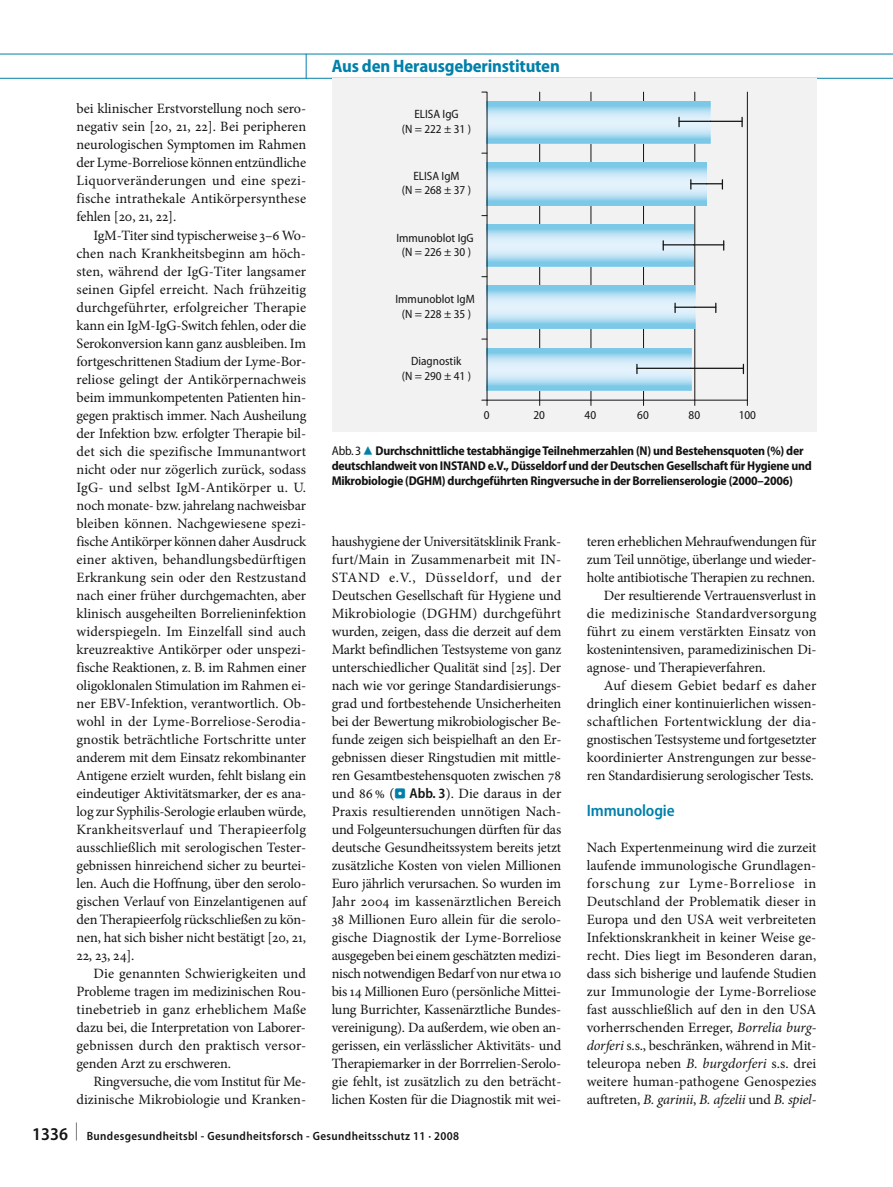
<style>
.page{position:relative;width:893px;height:1187px;background:#fff}
.page>*{position:absolute;margin:0;border:0;box-sizing:border-box;transform-origin:0 0}
.t1{font:700 semi-condensed 18px "Myriad Pro";letter-spacing:-.01em;color:#0080aa}
.t2{font:600 semi-condensed 16.5px "Myriad Pro";letter-spacing:-.01em;color:#0080aa}
.t3{font:14.25px/18px "Minion Pro";letter-spacing:-.01em;color:#131413;text-align:justify}
.t4{font:14.25px "Minion Pro";letter-spacing:.02em;color:#131413}
.t5{font:14.25px "Minion Pro";letter-spacing:.015em;color:#131413}
.t6{font:700 semi-condensed 12.75px/15px "Myriad Pro";letter-spacing:-.02em;color:#131413}
.t7{font:semi-condensed 12px/14.5px "Myriad Pro";color:#131413;text-align:center}
.t8{font:600 semi-condensed 12px "Myriad Pro";letter-spacing:.03em;color:#131413}
.s1{font-weight:400}
.s2{font-family:"S Buttons";font-weight:400;font-stretch:normal;font-size:14.25px;color:#0080aa}
.s3{font-family:"S Buttons";font-size:13.5px;color:#0080aa}
.s4{font-family:"Myriad Pro";font-weight:600;font-stretch:semi-condensed}
.s5{font-style:italic}
.s6{font-size:18px}
</style>
<div class="page">
<svg style="left:306px;top:55px;width:1px;height:23px"></svg>
<hr style="left:0;top:54px;width:893px;height:1px;background:#0080aa">
<hr style="left:0;top:78px;width:893px;height:1px;background:#0080aa">
<div style="left:332px;top:79px;width:484px;height:353px;background:#f2f2f2"></div>
<svg style="left:481px;top:91px;width:267px;height:315px"></svg>
<p class="t3" style="left:77px;top:101px;width:231px">bei klinischer Erstvorstellung noch sero&shy;negativ sein [20, 21, 22]. Bei peripheren neurologischen Symptomen im Rahmen der Lyme-Borreliose können entzündliche Liquorveränderungen und eine spezi&shy;fische intrathekale Antikörpersynthese fehlen [20, 21, 22].</p>
<p class="t3" style="left:77px;top:227px;width:231px;text-indent:17px">IgM-Titer sind typischerweise 3–6 Wo&shy;chen nach Krankheitsbeginn am höch&shy;sten, während der IgG-Titer langsamer seinen Gipfel erreicht. Nach frühzeitig durchgeführter, erfolgreicher Therapie kann ein IgM-IgG-Switch fehlen, oder die Serokonversion kann ganz ausbleiben. Im fortgeschrittenen Stadium der Lyme-Bor&shy;reliose gelingt der Antikörpernachweis beim immunkompetenten Patienten hin&shy;gegen praktisch immer. Nach Ausheilung der Infektion bzw. erfolgter Therapie bil&shy;det sich die spezifische Immunantwort nicht oder nur zögerlich zurück, sodass IgG- und selbst IgM-Antikörper u. U. noch monate- bzw. jahrelang nachweisbar bleiben können. Nachgewiesene spezi&shy;fische Antikörper können daher Ausdruck einer aktiven, behandlungsbedürftigen Erkrankung sein oder den Restzustand nach einer früher durchgemachten, aber klinisch ausgeheilten Borrelieninfektion widerspiegeln. Im Einzelfall sind auch kreuzreaktive Antikörper oder unspezi&shy;fische Reaktionen, z. B. im Rahmen einer oligoklonalen Stimulation im Rahmen ei&shy;ner EBV-Infektion, verantwortlich. Ob&shy;wohl in der Lyme-Borreliose-Serodia&shy;gnostik beträchtliche Fortschritte unter anderem mit dem Einsatz rekombinanter Antigene erzielt wurden, fehlt bislang ein eindeutiger Aktivitätsmarker, der es ana&shy;log zur Syphilis-Serologie erlauben würde, Krankheitsverlauf und Therapieerfolg ausschließlich mit serologischen Tester&shy;gebnissen hinreichend sicher zu beurtei&shy;len. Auch die Hoffnung, über den serolo&shy;gischen Verlauf von Einzelantigenen auf den Therapieerfolg rückschließen zu kön&shy;nen, hat sich bisher nicht bestätigt [20, 21, 22, 23, 24].</p>
<p class="t3" style="left:77px;top:965px;width:231px;text-indent:17px">Die genannten Schwierigkeiten und Probleme tragen im medizinischen Rou&shy;tinebetrieb in ganz erheblichem Maße dazu bei, die Interpretation von Laborer&shy;gebnissen durch den praktisch versor&shy;genden Arzt zu erschweren.</p>
<p class="t3" style="left:77px;top:1073px;width:231px;text-align:right">Ringversuche, die vom Institut für Me&shy;dizinische Mikrobiologie und Kranken-</p>
<p class="t1" style="left:332px;top:59px;width:230px">Aus den Herausgeberinstituten</p>
<p class="t7" style="left:402px;top:108px;width:71px">ELISA IgG<br>(N = 222 ± 31 )</p>
<p class="t7" style="left:402px;top:169px;width:71px">ELISA IgM<br>(N = 268 ± 37 )</p>
<p class="t7" style="left:396px;top:231px;width:79px">Immunoblot IgG (N = 226 ± 30 )</p>
<p class="t7" style="left:395px;top:293px;width:81px">Immunoblot IgM (N = 228 ± 35 )</p>
<p class="t7" style="left:402px;top:355px;width:71px">Diagnostik<br>(N = 290 ± 41 )</p>
<p class="t7" style="left:484px;top:409px;width:7px">0</p>
<p class="t7" style="left:533px;top:409px;width:13px">20</p>
<p class="t7" style="left:585px;top:409px;width:13px">40</p>
<p class="t7" style="left:637px;top:409px;width:13px">60</p>
<p class="t7" style="left:689px;top:409px;width:13px">80</p>
<p class="t7" style="left:739px;top:409px;width:19px">100</p>
<p class="t6" style="left:332px;top:444px;width:482px"><span class="s1">Abb. 3</span><span class="s2">8</span> Durchschnittliche testabhängige Teilnehmerzahlen (N) und Bestehensquoten (%) der deutschlandweit von INSTAND e.V., Düsseldorf und der Deutschen Gesellschaft für Hygiene und<br>Mikrobiologie (DGHM) durchgeführten Ringversuche in der Borrelienserologie (2000–2006)</p>
<p class="t3" style="left:332px;top:533px;width:231px">haushygiene der Universitätsklinik Frank&shy;furt/Main in Zusammenarbeit mit IN-STAND e.V., Düsseldorf, und der Deutschen Gesellschaft für Hygiene und Mikrobiologie (DGHM) durchgeführt wurden, zeigen, dass die derzeit auf dem Markt befindlichen Testsysteme von ganz unterschiedlicher Qualität sind [25]. Der nach wie vor geringe Standardisierungs&shy;grad und fortbestehende Unsicherheiten bei der Bewertung mikrobiologischer Be&shy;funde zeigen sich beispielhaft an den Er&shy;gebnissen dieser Ringstudien mit mittle&shy;ren Gesamtbestehensquoten zwischen 78 und 86 % (<span class="s3">.</span> <span class="s4">Abb. 3</span>). Die daraus in der Praxis resultierenden unnötigen Nach&shy;und Folgeuntersuchungen dürften für das deutsche Gesundheitssystem bereits jetzt zusätzliche Kosten von vielen Millionen Euro jährlich verursachen. So wurden im Jahr 2004 im kassenärztlichen Bereich 38 Millionen Euro allein für die serolo&shy;gische Diagnostik der Lyme-Borreliose ausgegeben bei einem geschätzten medizi&shy;nisch notwendigen Bedarf von nur etwa 10 bis 14 Millionen Euro (persönliche Mittei&shy;lung Burrichter, Kassenärztliche Bundes&shy;vereinigung). Da außerdem, wie oben an&shy;gerissen, ein verlässlicher Aktivitäts- und Therapiemarker in der Borrrelien-Serolo&shy;gie fehlt, ist zusätzlich zu den beträcht&shy;lichen Kosten für die Diagnostik mit wei-</p>
<p class="t3" style="left:587px;top:533px;width:231px">teren erheblichen Mehraufwendungen für</p>
<p class="t3" style="left:587px;top:551px;width:231px">zum Teil unnötige, überlange und wieder-</p>
<p class="t3" style="left:587px;top:569px;width:230px">holte antibiotische Therapien zu rechnen.</p>
<p class="t3" style="left:604px;top:587px;width:214px">Der resultierende Vertrauensverlust in</p>
<p class="t4" style="left:587px;top:607px;width:231px">die medizinische Standardversorgung</p>
<p class="t3" style="left:587px;top:623px;width:231px">führt zu einem verstärkten Einsatz von</p>
<p class="t3" style="left:587px;top:641px;width:231px">kostenintensiven, paramedizinischen Di-</p>
<p class="t3" style="left:587px;top:659px;width:180px">agnose- und Therapieverfahren.</p>
<p class="t5" style="left:604px;top:679px;width:214px">Auf diesem Gebiet bedarf es daher</p>
<p class="t3" style="left:587px;top:695px;width:231px">dringlich einer kontinuierlichen wissen-</p>
<p class="t4" style="left:587px;top:715px;width:231px">schaftlichen Fortentwicklung der dia-</p>
<p class="t3" style="left:587px;top:731px;width:231px">gnostischen Testsysteme und fortgesetzter</p>
<p class="t3" style="left:587px;top:749px;width:231px">koordinierter Anstrengungen zur besse-</p>
<p class="t3" style="left:587px;top:767px;width:229px">ren Standardisierung serologischer Tests.</p>
<p class="t2" style="left:587px;top:804px;width:89px">Immunologie</p>
<p class="t3" style="left:587px;top:839px;width:231px">Nach Expertenmeinung wird die zurzeit laufende immunologische Grundlagen&shy;forschung zur Lyme-Borreliose in Deutschland der Problematik dieser in Europa und den USA weit verbreiteten Infektionskrankheit in keiner Weise ge&shy;recht. Dies liegt im Besonderen daran, dass sich bisherige und laufende Studien zur Immunologie der Lyme-Borreliose fast ausschließlich auf den in den USA vorherrschenden Erreger, <span class="s5">Borrelia burg&shy;dorferi</span> s.s., beschränken, während in Mit&shy;teleuropa neben <span class="s5">B. burgdorferi</span> s.s. drei weitere human-pathogene Genospezies auftreten, <span class="s5">B. garinii</span>, <span class="s5">B. afzelii</span> und <span class="s5">B. spiel-</span></p>
<p class="t8" style="left:32px;top:1131px;width:429px"><span class="s6">1336 </span><sup>|</sup> Bundesgesundheitsbl - Gesundheitsforsch - Gesundheitsschutz 11 · 2008</p>
</div>
